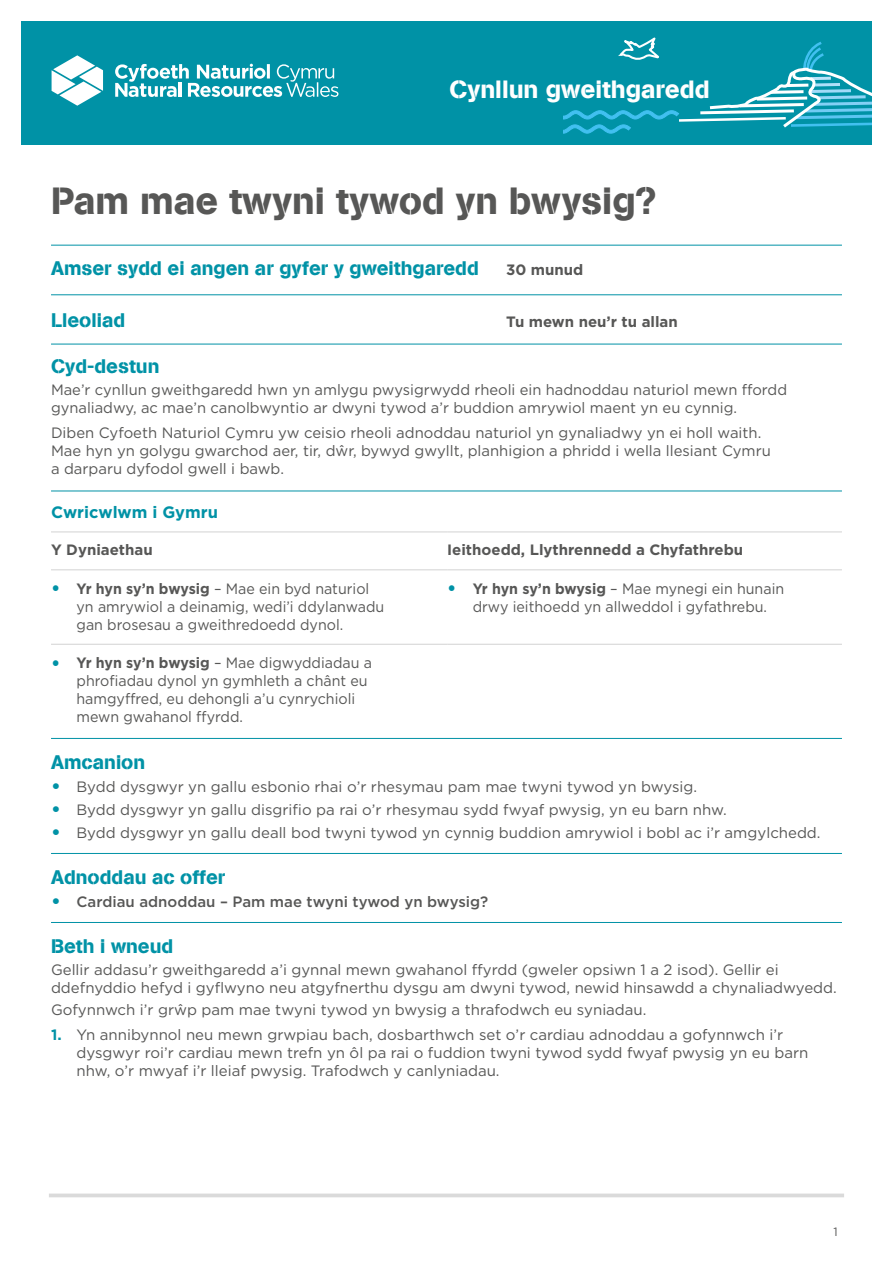
<style>
.page{position:relative;width:893px;height:1263px;background:#fff}
.page>*{position:absolute;margin:0;border:0;box-sizing:border-box;transform-origin:0 0}
.t1{font:37.5px "AG Book Stencil";color:#575756}
.t2{font:24.75px "AG Book Stencil";color:#fff}
.t3{font:19.5px "AG Book Stencil";color:#0092a6}
.t4{font:700 16.5px "Gotham";color:#0092a6}
.t5{font:15px/18px "Gotham";color:#575756}
.t6{font:15px/18px "Gotham";color:#575756;scale:.95 1}
.t7{font:700 15px "Gotham";color:#575756}
.t8{font:500 15px "Gotham";color:#575756}
.t9{font:12px "Gotham";color:#575756}
.s1{font-weight:700;font-size:19.5px;color:#0092a6}
.s2{font-weight:700}
.s3{font-weight:700;color:#0092a6}
</style>
<div class="page">
<svg style="left:49px;top:1193px;width:795px;height:4px;fill:#dadada"></svg>
<hr style="left:51px;top:245px;width:791px;height:1px;background:#0092a6">
<hr style="left:51px;top:294px;width:791px;height:1px;background:#0092a6">
<hr style="left:51px;top:344px;width:791px;height:1px;background:#0092a6">
<hr style="left:51px;top:491px;width:791px;height:1px;background:#0092a6">
<hr style="left:51px;top:531px;width:396px;height:1px;background:#d2d2d2">
<hr style="left:447px;top:531px;width:395px;height:1px;background:#d2d2d2">
<hr style="left:51px;top:569px;width:396px;height:1px;background:#d2d2d2">
<hr style="left:447px;top:569px;width:395px;height:1px;background:#d2d2d2">
<hr style="left:51px;top:644px;width:396px;height:1px;background:#d2d2d2">
<hr style="left:447px;top:644px;width:395px;height:1px;background:#d2d2d2">
<hr style="left:51px;top:738px;width:791px;height:1px;background:#0092a6">
<hr style="left:51px;top:853px;width:791px;height:1px;background:#0092a6">
<hr style="left:51px;top:922px;width:791px;height:1px;background:#0092a6">
<div style="left:21px;top:21px;width:851px;height:124px;background:#0092a6"></div>
<svg style="left:563px;top:37px;width:309px;height:97px"></svg>
<svg style="left:52px;top:55px;width:51px;height:51px"></svg>
<svg style="left:115px;top:64px;width:223px;height:33px"></svg>
<h2 class="t2" style="left:449px;top:75px;width:262px">Cynllun gweithgaredd</h2>
<h1 class="t1" style="left:51px;top:178px;width:607px">Pam mae twyni tywod yn bwysig?</h1>
<h3 class="t3" style="left:51px;top:257px;width:429px">Amser sydd ei angen ar gyfer y gweithgaredd</h3>
<p class="t7" style="left:506px;top:260px;width:79px">30 munud</p>
<h3 class="t3" style="left:51px;top:308px;width:76px">Lleoliad</h3>
<p class="t7" style="left:506px;top:311px;width:173px">Tu mewn neu’r tu allan</p>
<h3 class="t3" style="left:51px;top:354px;width:110px">Cyd-destun</h3>
<p class="t5" style="left:51px;top:381px;width:738px">Mae’r cynllun gweithgaredd hwn yn amlygu pwysigrwydd rheoli ein hadnoddau naturiol mewn ffordd gynaliadwy, ac mae’n canolbwyntio ar dwyni tywod a’r buddion amrywiol maent yn eu cynnig.</p>
<p class="t5" style="left:51px;top:423px;width:721px">Diben Cyfoeth Naturiol Cymru yw ceisio rheoli adnoddau naturiol yn gynaliadwy yn ei holl waith.<br>Mae hyn yn golygu gwarchod aer, tir, dŵr, bywyd gwyllt, planhigion a phridd i wella llesiant Cymru a darparu dyfodol gwell i bawb.</p>
<p class="t4" style="left:51px;top:501px;width:168px">Cwricwlwm i Gymru</p>
<p class="t7" style="left:51px;top:540px;width:103px">Y Dyniaethau</p>
<p class="t7" style="left:447px;top:540px;width:297px">Ieithoedd, Llythrennedd a Chyfathrebu</p>
<p class="t6" style="left:77px;top:579px;width:325px;text-indent:-26px"><span class="s1">•</span> <span class="s2">Yr hyn sy’n bwysig</span> – Mae ein byd naturiol yn amrywiol a deinamig, wedi’i ddylanwadu gan brosesau a gweithredoedd dynol.</p>
<p class="t6" style="left:447px;top:579px;width:356px;text-align:center"><span class="s1">•</span> <span class="s2">Yr hyn sy’n bwysig</span> – Mae mynegi ein hunain drwy ieithoedd yn allweddol i gyfathrebu.</p>
<p class="t6" style="left:77px;top:654px;width:313px;text-indent:-26px"><span class="s1">•</span> <span class="s2">Yr hyn sy’n bwysig</span> – Mae digwyddiadau a phrofiadau dynol yn gymhleth a chânt eu hamgyffred, eu dehongli a’u cynrychioli mewn gwahanol ffyrdd.</p>
<h3 class="t3" style="left:51px;top:750px;width:96px">Amcanion</h3>
<p class="t5" style="left:51px;top:777px;width:648px"><span class="s1">•</span> Bydd dysgwyr yn gallu esbonio rhai o’r rhesymau pam mae twyni tywod yn bwysig.</p>
<p class="t5" style="left:51px;top:800px;width:677px"><span class="s1">•</span> Bydd dysgwyr yn gallu disgrifio pa rai o’r rhesymau sydd fwyaf pwysig, yn eu barn nhw.</p>
<p class="t5" style="left:51px;top:823px;width:771px"><span class="s1">•</span> Bydd dysgwyr yn gallu deall bod twyni tywod yn cynnig buddion amrywiol i bobl ac i’r amgylchedd.</p>
<h3 class="t3" style="left:51px;top:865px;width:176px">Adnoddau ac offer</h3>
<p class="t8" style="left:51px;top:891px;width:439px"><span class="s1">•</span> Cardiau adnoddau – Pam mae twyni tywod yn bwysig?</p>
<h3 class="t3" style="left:51px;top:934px;width:124px">Beth i wneud</h3>
<p class="t5" style="left:51px;top:960px;width:787px">Gellir addasu’r gweithgaredd a’i gynnal mewn gwahanol ffyrdd (gweler opsiwn 1 a 2 isod). Gellir ei ddefnyddio hefyd i gyflwyno neu atgyfnerthu dysgu am dwyni tywod, newid hinsawdd a chynaliadwyedd.</p>
<p class="t5" style="left:51px;top:1000px;width:597px">Gofynnwch i’r grŵp pam mae twyni tywod yn bwysig a thrafodwch eu syniadau.</p>
<p class="t5" style="left:77px;top:1026px;width:733px;text-indent:-26px"><span class="s3">1.</span> Yn annibynnol neu mewn grwpiau bach, dosbarthwch set o’r cardiau adnoddau a gofynnwch i’r dysgwyr roi’r cardiau mewn trefn yn ôl pa rai o fuddion twyni tywod sydd fwyaf pwysig yn eu barn nhw, o’r mwyaf i’r lleiaf pwysig. Trafodwch y canlyniadau.</p>
<p class="t9" style="left:833px;top:1224px;width:6px">1</p>
</div>
